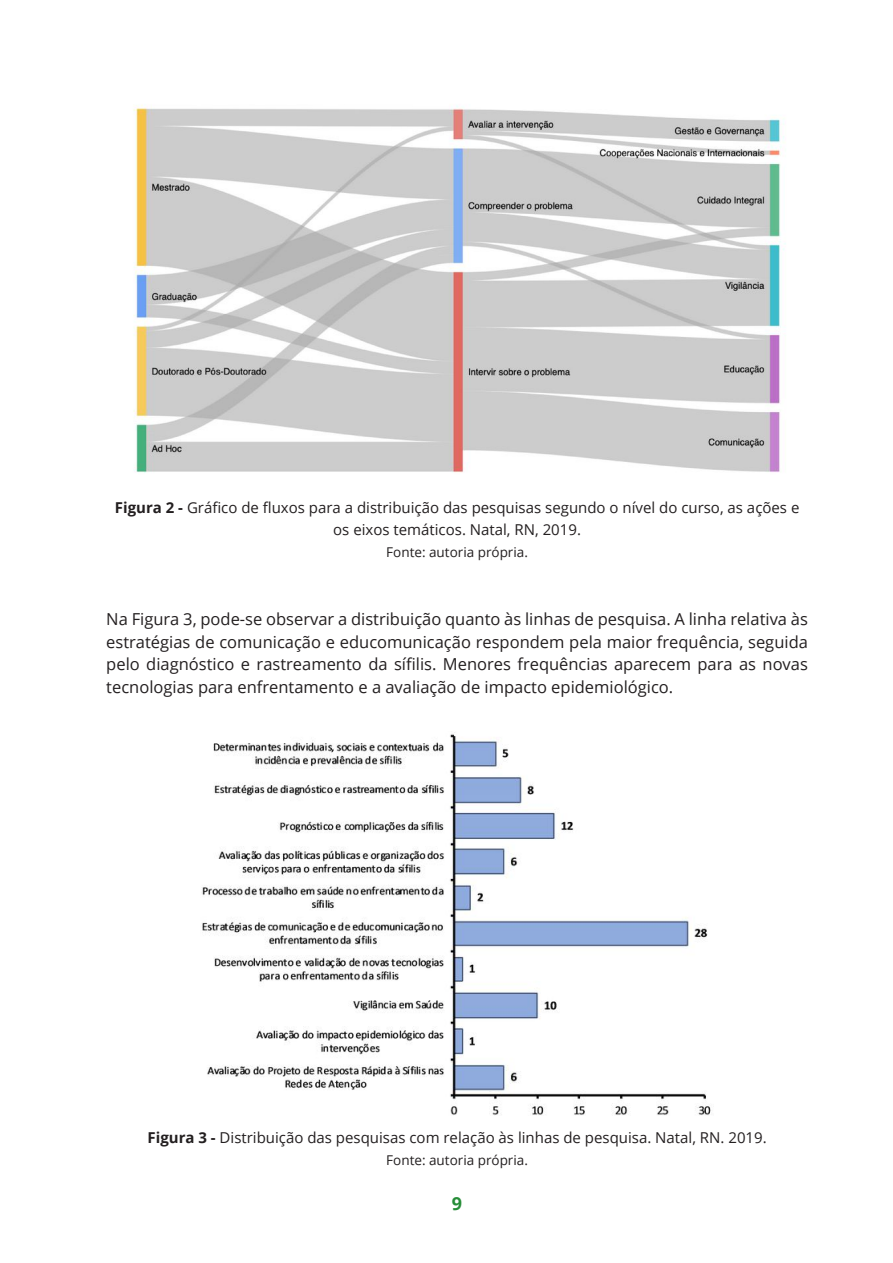
<style>
.page{position:relative;width:893px;height:1263px;background:#fff}
.page>*{position:absolute;margin:0;border:0;box-sizing:border-box;transform-origin:0 0}
.t1{font:700 18px "Open Sans";color:#268d38}
._2d_-_Corpo_do_Texto{font:16.5px/22.5px "Open Sans";color:#231f20;text-align:justify}
.t2{font:15px/22.5px "Open Sans";color:#231f20;text-align:center}
._2f_-_Fonte{font:13.5px "Open Sans";color:#231f20}
.s1{font-weight:700}
</style>
<div class="page">
<img style="left:133px;top:105px;width:653px;height:368px">
<img style="left:201px;top:732px;width:510px;height:383px">
<p class="t2" style="left:115px;top:495px;width:686px"><span class="s1">Figura 2 -</span> Gráfico de fluxos para a distribuição das pesquisas segundo o nível do curso, as ações e os eixos temáticos. Natal, RN, 2019.</p>
<p class="_2f_-_Fonte" style="left:386px;top:543px;width:143px">Fonte: autoria própria.</p>
<p class="_2d_-_Corpo_do_Texto" style="left:106px;top:607px;width:703px">Na Figura 3, pode-se observar a distribuição quanto às linhas de pesquisa. A linha relativa às estratégias de comunicação e educomunicação respondem pela maior frequência, seguida pelo diagnóstico e rastreamento da sífilis. Menores frequências aparecem para as novas tecnologias para enfrentamento e a avaliação de impacto epidemiológico.</p>
<p class="t2" style="left:148px;top:1125px;width:621px"><span class="s1">Figura 3 -</span> Distribuição das pesquisas com relação às linhas de pesquisa. Natal, RN. 2019.</p>
<p class="_2f_-_Fonte" style="left:386px;top:1151px;width:143px">Fonte: autoria própria.</p>
<p class="t1" style="left:452px;top:1190px;width:12px">9</p>
</div>
